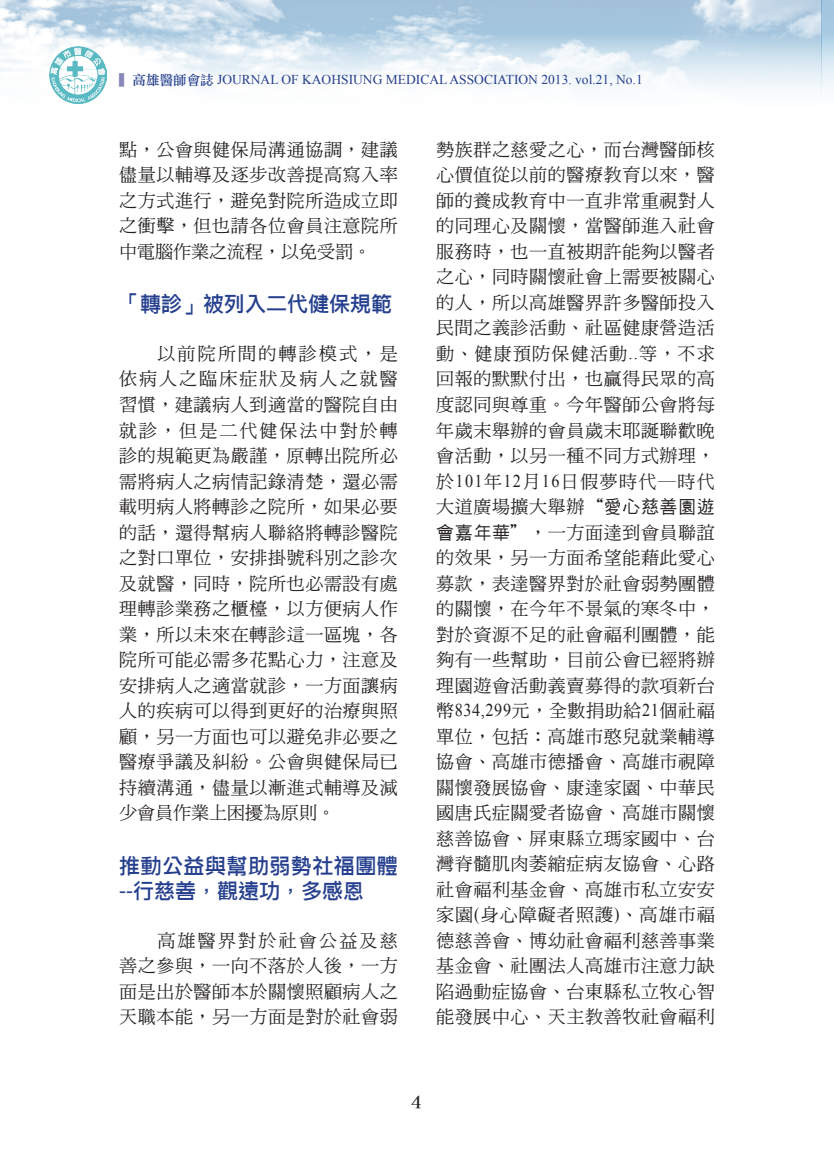
<style>
.page{position:relative;width:834px;height:1153px;background:#fff}
.page>*{position:absolute;margin:0;border:0;box-sizing:border-box;transform-origin:0 0}
.t1{font:21px/25.5px "DF Li Hei W5 WIN BF";letter-spacing:.02em;color:#253f8e}
.t2{font:21px "DF Li Hei W5 WIN BF";color:#253f8e}
.t3{font:18px/25.5px "DF Ming W5 WIN BF";letter-spacing:.035em;color:#231f20;text-align:justify}
.t4{font:16.5px "DF Li Song W7 WINP BF";color:#231f20}
.t5{font:13.5px "Times New Roman";color:#253f8e}
.s1{font-family:"DF Li Song W5 WIN BF";color:#8688ba}
.s2{font-family:"DF Li Song W5 WIN BF"}
.s3{font-family:"Times New Roman"}
.s4{font-family:"DF Hei W5 WIN BF"}
</style>
<div class="page">
<img style="left:0;top:0;width:833px;height:104px">
<img style="left:50px;top:46px;width:57px;height:57px">
<p class="t5" style="left:119px;top:70px;width:525px"><span class="s1">▍</span><span class="s2">高雄醫師會誌</span> JOURNAL OF KAOHSIUNG MEDICAL ASSOCIATION 2013. vol.21, No.1</p>
<p class="t3" style="left:119px;top:137px;width:280px">點，公會與健保局溝通協調，建議儘量以輔導及逐步改善提高寫入率之方式進行，避免對院所造成立即之衝擊，但也請各位會員注意院所中電腦作業之流程，以免受罰。</p>
<p class="t2" style="left:119px;top:293px;width:274px">「轉診」被列入二代健保規範</p>
<p class="t3" style="left:119px;top:341px;width:280px;text-indent:38px">以前院所間的轉診模式，是依病人之臨床症狀及病人之就醫習慣，建議病人到適當的醫院自由就診，但是二代健保法中對於轉診的規範更為嚴謹，原轉出院所必需將病人之病情記錄清楚，還必需載明病人將轉診之院所，如果必要的話，還得幫病人聯絡將轉診醫院之對口單位，安排掛號科別之診次及就醫，同時，院所也必需設有處理轉診業務之櫃檯，以方便病人作業，所以未來在轉診這一區塊，各院所可能必需多花點心力，注意及安排病人之適當就診，一方面讓病人的疾病可以得到更好的治療與照顧，另一方面也可以避免非必要之醫療爭議及糾紛。公會與健保局已持續溝通，儘量以漸進式輔導及減少會員作業上困擾為原則。</p>
<p class="t1" style="left:119px;top:852px;width:280px">推動公益與幫助弱勢社福團體<span class="s3">--</span>行慈善，觀遠功，多感恩</p>
<p class="t3" style="left:119px;top:927px;width:280px;text-indent:38px">高雄醫界對於社會公益及慈善之參與，一向不落於人後，一方面是出於醫師本於關懷照顧病人之天職本能，另一方面是對於社會弱</p>
<p class="t3" style="left:436px;top:137px;width:280px">勢族群之慈愛之心，而台灣醫師核心價值從以前的醫療教育以來，醫師的養成教育中一直非常重視對人的同理心及關懷，當醫師進入社會服務時，也一直被期許能夠以醫者之心，同時關懷社會上需要被關心的人，所以高雄醫界許多醫師投入民間之義診活動、社區健康營造活動、健康預防保健活動<span class="s3">..</span>等，不求回報的默默付出，也贏得民眾的高度認同與尊重。今年醫師公會將每年歲末舉辦的會員歲末耶誕聯歡晚會活動，以另一種不同方式辦理，於<span class="s3">101</span>年<span class="s3">12</span>月<span class="s3">16</span>日假夢時代―時代大道廣場擴大舉辦“<span class="s4">愛心慈善園遊會嘉年華</span>＂，一方面達到會員聯誼的效果，另一方面希望能藉此愛心募款，表達醫界對於社會弱勢團體的關懷，在今年不景氣的寒冬中，對於資源不足的社會福利團體，能夠有一些幫助，目前公會已經將辦理園遊會活動義賣募得的款項新台幣<span class="s3">834,299</span>元，全數捐助給<span class="s3">21</span>個社福單位，包括：高雄市憨兒就業輔導協會、高雄市德播會、高雄市視障關懷發展協會、康達家園、中華民國唐氏症關愛者協會、高雄市關懷慈善協會、屏東縣立瑪家國中、台灣脊髓肌肉萎縮症病友協會、心路社會福利基金會、高雄市私立安安家園<span class="s3">(</span>身心障礙者照護<span class="s3">)</span>、高雄市福德慈善會、博幼社會福利慈善事業基金會、社團法人高雄市注意力缺陷過動症協會、台東縣私立牧心智能發展中心、天主教善牧社會福利</p>
<p class="t4" style="left:411px;top:1093px;width:11px">4</p>
</div>
